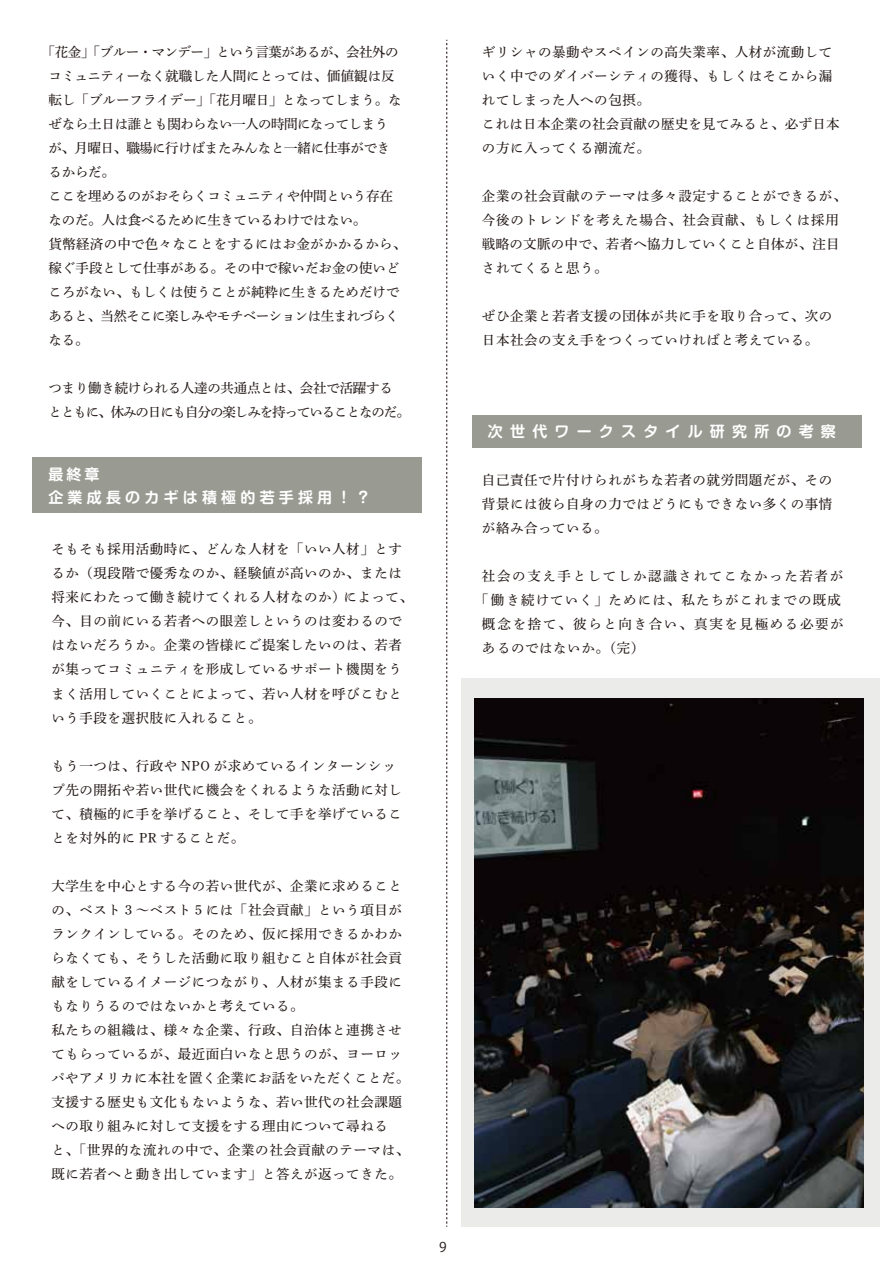
<style>
.page{position:relative;width:893px;height:1263px;background:#fff}
.page>*{position:absolute;margin:0;border:0;box-sizing:border-box;transform-origin:0 0}
.t1{font:700 15px/22.5px "Shin M Go Pro De";letter-spacing:.28em;color:#fff}
.t2{font:700 15px "Shin M Go Pro De";letter-spacing:.48em;color:#fff}
.t3{font:13.5px/24px "Shuei Min Pro M";letter-spacing:.04em;color:#221815}
.t4{font:13.5px/24px "Shuei Min Pro M";letter-spacing:-.02em;color:#221815}
.t5{font:13.5px/24px "Shuei Min Pro M";letter-spacing:-.08em;color:#221815}
.t6{font:13.5px "Shuei Min Pro M";letter-spacing:.12em;color:#221815}
.t7{font:13.5px "Shuei Min Pro M";letter-spacing:.08em;color:#221815}
.t8{font:13.5px "Koz Go Pro";color:#221815}
</style>
<div class="page">
<div style="left:461px;top:678px;width:418px;height:549px;background:#ebebe9"></div>
<img style="left:475px;top:699px;width:389px;height:509px">
<svg style="left:446px;top:40px;width:1px;height:1187px"></svg>
<div style="left:33px;top:457px;width:389px;height:56px;background:#999a91"></div>
<div style="left:472px;top:415px;width:389px;height:32px;background:#999a91"></div>
<p class="t4" style="left:49px;top:40px;width:359px;text-indent:-7px">「花金」「ブルー・マンデー」という言葉があるが、会社外のコミュニティーなく就職した人間にとっては、価値観は反転し「ブルーフライデー」「花月曜日」となってしまう。なぜなら土日は誰とも関わらない一人の時間になってしまう<br>が、月曜日、職場に行けばまたみんなと一緒に仕事ができるからだ。<br>ここを埋めるのがおそらくコミュニティや仲間という存在なのだ。人は食べるために生きているわけではない。<br>貨幣経済の中で色々なことをするにはお金がかかるから、稼ぐ手段として仕事がある。その中で稼いだお金の使いどころがない、もしくは使うことが純粋に生きるためだけであると、当然そこに楽しみやモチベーションは生まれづらくなる。</p>
<p class="t5" style="left:49px;top:376px;width:363px">つまり働き続けられる人達の共通点とは、会社で活躍する<br>とともに、休みの日にも自分の楽しみを持っていることなのだ。</p>
<p class="t1" style="left:48px;top:461px;width:324px">最終章<br>企業成長のカギは積極的若手採用！？</p>
<p class="t3" style="left:51px;top:537px;width:363px">そもそも採用活動時に、どんな人材を「いい人材」とするか（現段階で優秀なのか、経験値が高いのか、または将来にわたって働き続けてくれる人材なのか）によって、今、目の前にいる若者への眼差しというのは変わるのではないだろうか。企業の皆様にご提案したいのは、若者が集ってコミュニティを形成しているサポート機関をうまく活用していくことによって、若い人材を呼びこむという手段を選択肢に入れること。</p>
<p class="t3" style="left:51px;top:753px;width:352px">もう一つは、行政や NPO が求めているインターンシップ先の開拓や若い世代に機会をくれるような活動に対して、積極的に手を挙げること、そして手を挙げていることを対外的に PR することだ。</p>
<p class="t3" style="left:51px;top:873px;width:359px">大学生を中心とする今の若い世代が、企業に求めることの、ベスト３～ベスト５には「社会貢献」という項目がランクインしている。そのため、仮に採用できるかわからなくても、そうした活動に取り組むこと自体が社会貢献をしているイメージにつながり、人材が集まる手段にもなりうるのではないかと考えている。<br>私たちの組織は、様々な企業、行政、自治体と連携させてもらっているが、最近面白いなと思うのが、ヨーロッパやアメリカに本社を置く企業にお話をいただくことだ。支援する歴史も文化もないような、若い世代の社会課題への取り組みに対して支援をする理由について尋ねる<br>と、「世界的な流れの中で、企業の社会貢献のテーマは、既に若者へと動き出しています」と答えが返ってきた。</p>
<p class="t8" style="left:439px;top:1238px;width:9px">9</p>
<p class="t3" style="left:482px;top:40px;width:359px">ギリシャの暴動やスペインの高失業率、人材が流動していく中でのダイバーシティの獲得、もしくはそこから漏れてしまった人への包摂。<br>これは日本企業の社会貢献の歴史を見てみると、必ず日本の方に入ってくる潮流だ。</p>
<p class="t3" style="left:482px;top:184px;width:366px">企業の社会貢献のテーマは多々設定することができるが、今後のトレンドを考えた場合、社会貢献、もしくは採用戦略の文脈の中で、若者へ協力していくこと自体が、注目されてくると思う。</p>
<p class="t3" style="left:482px;top:304px;width:352px">ぜひ企業と若者支援の団体が共に手を取り合って、次の日本社会の支え手をつくっていければと考えている。</p>
<p class="t2" style="left:488px;top:420px;width:349px">次世代ワークスタイル研究所の考察</p>
<p class="t3" style="left:482px;top:468px;width:352px;text-align:justify">自己責任で片付けられがちな若者の就労問題だが、その背景には彼ら自身の力ではどうにもできない多くの事情が絡み合っている。</p>
<p class="t6" style="left:482px;top:566px;width:363px">社会の支え手としてしか認識されてこなかった若者が</p>
<p class="t7" style="left:475px;top:590px;width:367px">「働き続けていく」ためには、私たちがこれまでの既成</p>
<p class="t6" style="left:482px;top:614px;width:363px">概念を捨て、彼らと向き合い、真実を見極める必要が</p>
<p class="t3" style="left:482px;top:636px;width:164px">あるのではないか。（完）</p>
</div>
